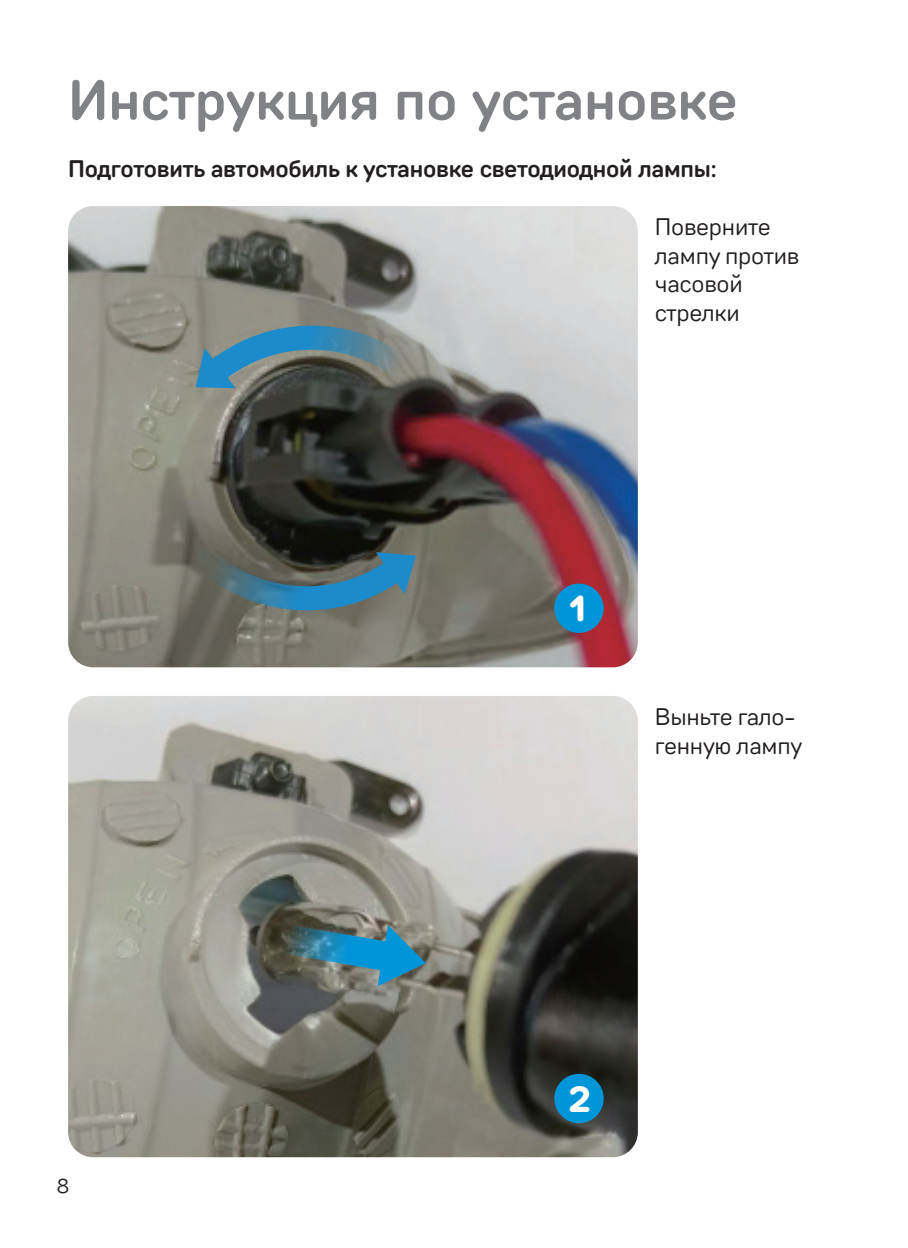
<style>
.page{position:relative;width:908px;height:1248px;background:#fff}
.page>*{position:absolute;margin:0;border:0;box-sizing:border-box;transform-origin:0 0}
.Заголовок{font:56px "TT Rounds Neue Dm Bd";color:#808285}
.Подпись_фото{font:700 36px "TT Rounds Neue";color:#fff}
.Булиты{font:24px/28.8px "TT Rounds Neue";letter-spacing:-.01em;color:#231f20}
.Булиты-2{font:24px "TT Rounds Neue Dm Bd";letter-spacing:-.01em;color:#231f20}
.t1{font:20px "TT Rounds Neue";color:#231f20}
</style>
<div class="page">
<img style="left:68px;top:696px;width:569px;height:461px">
<img style="left:68px;top:206px;width:569px;height:461px">
<svg style="left:281px;top:924px;width:144px;height:62px;background:#477c8d"></svg>
<div style="left:554px;top:583px;width:49px;height:50px;background:#0095d9;border-radius:50%"></div>
<div style="left:554px;top:1073px;width:49px;height:50px;background:#0095d9;border-radius:50%"></div>
<svg style="left:195px;top:319px;width:211px;height:69px;background:#5d7d88"></svg>
<svg style="left:203px;top:552px;width:213px;height:63px;background:#4a6c79"></svg>
<p class="Заголовок" style="left:68px;top:63px;width:670px">Инструкция по установке</p>
<p class="Булиты-2" style="left:68px;top:153px;width:650px">Подготовить автомобиль к установке светодиодной лампы:</p>
<p class="Булиты" style="left:654px;top:212px;width:146px">Поверните лампу против часовой стрелки</p>
<p class="t1" style="left:57px;top:1172px;width:14px">8</p>
<p class="Подпись_фото" style="left:569px;top:584px;width:18px">1</p>
<p class="Булиты" style="left:654px;top:701px;width:149px">Выньте гало&shy;генную лампу</p>
<p class="Подпись_фото" style="left:568px;top:1075px;width:24px">2</p>
</div>
